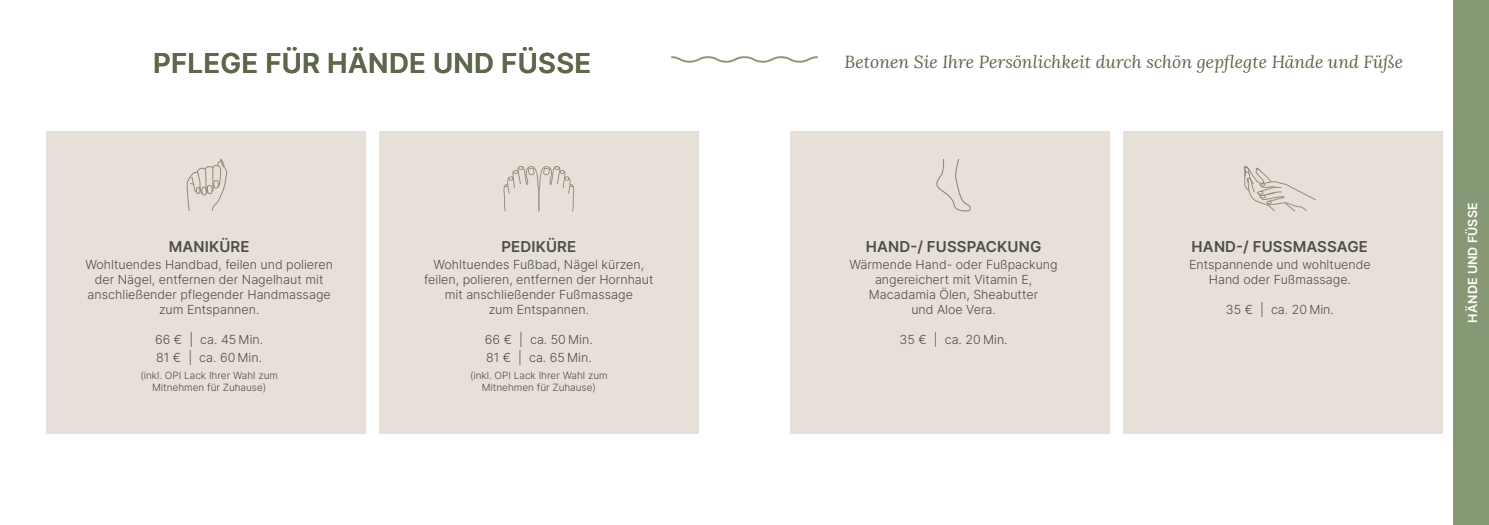
<style>
.page{position:relative;width:1489px;height:525px;background:#fff}
.page>*{position:absolute;margin:0;border:0;box-sizing:border-box;transform-origin:0 0}
.t1{font:600 27.5px "Inter";letter-spacing:.01em;color:#5d674c}
.t2{font:italic 17.5px "Lora";color:#5d674c}
.t3{font:600 15px "Inter";letter-spacing:.01em;color:#4f4c4c}
.t4{font:300 12.5px/15px "Inter";color:#4f4c4c;text-align:center}
.t5{font:600 12.5px "Inter";letter-spacing:.01em;color:#fff}
.t6{font:300 10px/12px "Inter";color:#4f4c4c;text-align:center}
</style>
<div class="page">
<div style="left:1123px;top:131px;width:319px;height:302px;background:#e6e0d8"></div>
<div style="left:46px;top:131px;width:319px;height:302px;background:#e6e0d8"></div>
<div style="left:379px;top:131px;width:319px;height:302px;background:#e6e0d8"></div>
<div style="left:790px;top:131px;width:319px;height:302px;background:#e6e0d8"></div>
<svg style="left:503px;top:166px;width:71px;height:45px"></svg>
<svg style="left:187px;top:159px;width:40px;height:52px"></svg>
<svg style="left:1244px;top:166px;width:71px;height:45px"></svg>
<svg style="left:936px;top:159px;width:34px;height:52px"></svg>
<div style="left:1453px;top:0;width:35px;height:524px;background:#879875"></div>
<svg style="left:671px;top:56px;width:146px;height:7px"></svg>
<h1 class="t1" style="left:153px;top:43px;width:439px">PFLEGE FÜR HÄNDE UND FÜSSE</h1>
<p class="t3" style="left:169px;top:235px;width:82px">MANIKÜRE</p>
<p class="t4" style="left:85px;top:257px;width:249px">Wohltuendes Handbad, feilen und polieren der Nägel, entfernen der Nagelhaut mit anschließender pflegender Handmassage zum Entspannen.</p>
<p class="t4" style="left:155px;top:330px;width:109px;line-height:17.5px;text-align:left">66 € | ca. 45 Min.<br>81 € | ca. 60 Min.</p>
<p class="t6" style="left:140px;top:369px;width:139px">(inkl. OPI Lack Ihrer Wahl zum<br>Mitnehmen für Zuhause)</p>
<p class="t3" style="left:501px;top:235px;width:76px">PEDIKÜRE</p>
<p class="t4" style="left:424px;top:257px;width:231px">Wohltuendes Fußbad, Nägel kürzen, feilen, polieren, entfernen der Hornhaut mit anschließender Fußmassage<br>zum Entspannen.</p>
<p class="t4" style="left:485px;top:330px;width:109px;line-height:17.5px;text-align:left">66 € | ca. 50 Min.<br>81 € | ca. 65 Min.</p>
<p class="t6" style="left:470px;top:369px;width:139px">(inkl. OPI Lack Ihrer Wahl zum<br>Mitnehmen für Zuhause)</p>
<h2 class="t2" style="left:844px;top:50px;width:560px">Betonen Sie Ihre Persönlichkeit durch schön gepflegte Hände und Füße</h2>
<p class="t3" style="left:865px;top:235px;width:177px">HAND-/ FUSSPACKUNG</p>
<p class="t4" style="left:849px;top:257px;width:210px">Wärmende Hand- oder Fußpackung angereichert mit Vitamin E,<br>Macadamia Ölen, Sheabutter<br>und Aloe Vera.</p>
<p class="t4" style="left:899px;top:332px;width:109px">35 € | ca. 20 Min.</p>
<p class="t3" style="left:1191px;top:235px;width:178px">HAND-/ FUSSMASSAGE</p>
<p class="t4" style="left:1188px;top:257px;width:183px">Entspannende und wohltuende<br>Hand oder Fußmassage.</p>
<p class="t4" style="left:1225px;top:302px;width:109px">35 € | ca. 20 Min.</p>
<p class="t5" style="left:1463px;top:322px;width:121px;rotate:-90deg">HÄNDE UND FÜSSE</p>
</div>
